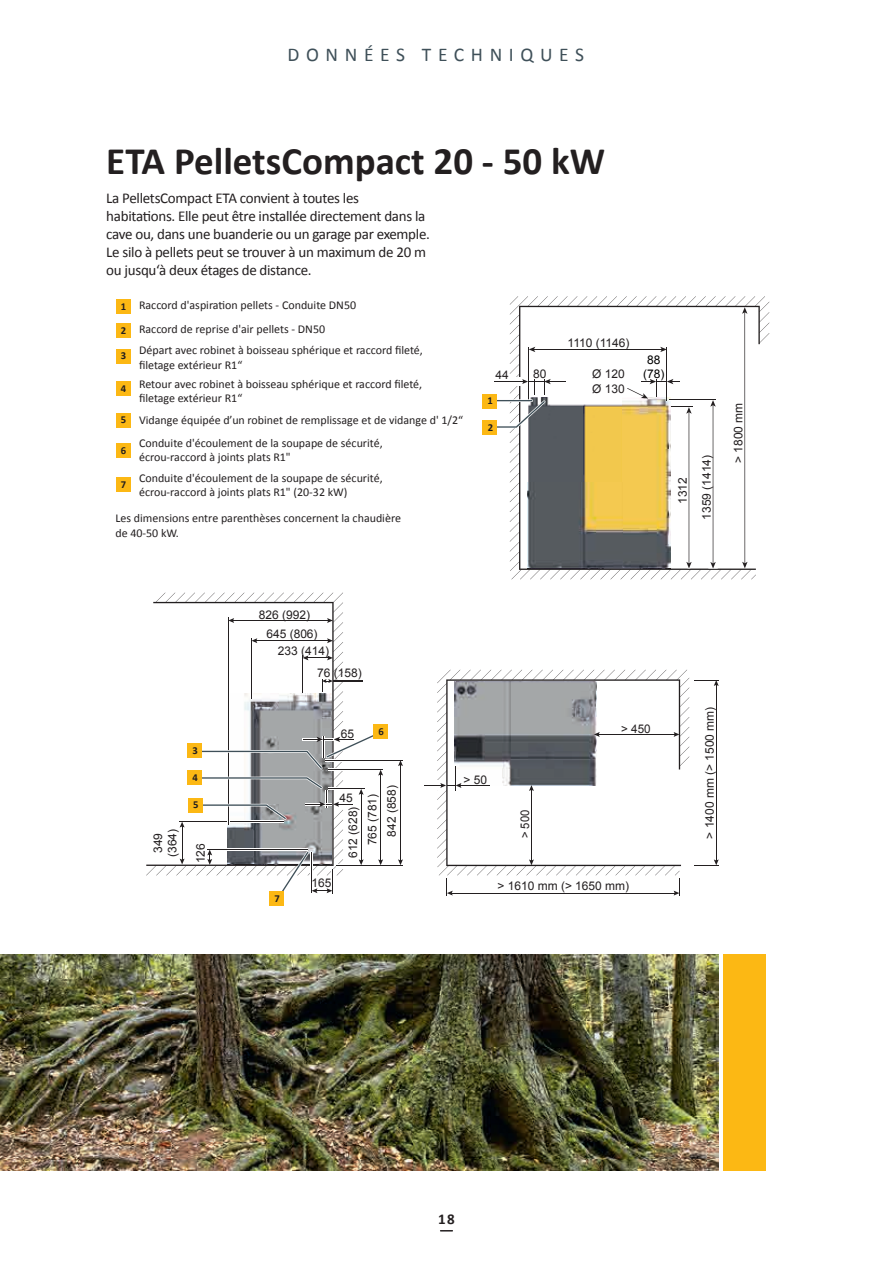
<style>
.page{position:relative;width:893px;height:1263px;background:#fff}
.page>*{position:absolute;margin:0;border:0;box-sizing:border-box;transform-origin:0 0}
.t1{font:700 39px "Calibri";color:#231f20}
.t2{font:19.5px "Calibri";letter-spacing:.34em;color:#3f5059}
.t3{font:15px/18px "Calibri";letter-spacing:-.02em;color:#231f20}
.t4{font:700 15px "Calibri";color:#231f20}
.t5{font:12px/14.4px "Calibri";color:#231f20}
.t6{font:12px/14.4px "Arial";color:#231f20}
.t7{font:12px "Arial";letter-spacing:-.035em;color:#231f20}
.t8{font:12px "Arial";color:#000}
.t9{font:12px "Arial";color:#231f20;scale:.94 1}
.t10{font:700 10.65px "Calibri";color:#231f20}
</style>
<div class="page">
<svg style="left:440px;top:1230px;width:13px;height:1px"></svg>
<div style="left:723px;top:954px;width:42px;height:216px;background:#fcb814"></div>
<img style="left:0;top:954px;width:719px;height:216px">
<div style="left:116px;top:299px;width:14px;height:15px;background:#fcb814"></div>
<div style="left:116px;top:323px;width:14px;height:15px;background:#fcb814"></div>
<div style="left:116px;top:349px;width:14px;height:14px;background:#fcb814"></div>
<div style="left:116px;top:381px;width:14px;height:15px;background:#fcb814"></div>
<div style="left:116px;top:413px;width:14px;height:14px;background:#fcb814"></div>
<div style="left:116px;top:443px;width:14px;height:15px;background:#fcb814"></div>
<div style="left:116px;top:478px;width:14px;height:14px;background:#fcb814"></div>
<svg style="left:424px;top:670px;width:295px;height:225px"></svg>
<svg style="left:491px;top:296px;width:278px;height:283px"></svg>
<div style="left:483px;top:394px;width:14px;height:14px;background:#fcb814"></div>
<div style="left:483px;top:420px;width:14px;height:15px;background:#fcb814"></div>
<hr style="left:337px;top:865px;width:66px;height:1px;background:#231f20">
<hr style="left:325px;top:760px;width:78px;height:1px;background:#231f20">
<hr style="left:400px;top:764px;width:1px;height:97px;background:#231f20">
<svg style="left:398px;top:761px;width:5px;height:5px"></svg>
<svg style="left:398px;top:859px;width:5px;height:6px"></svg>
<svg style="left:146px;top:593px;width:237px;height:307px"></svg>
<div style="left:188px;top:744px;width:14px;height:14px;background:#fcb814"></div>
<div style="left:188px;top:770px;width:14px;height:14px;background:#fcb814"></div>
<div style="left:188px;top:798px;width:14px;height:14px;background:#fcb814"></div>
<div style="left:373px;top:725px;width:15px;height:14px;background:#fcb814"></div>
<div style="left:270px;top:891px;width:14px;height:15px;background:#fcb814"></div>
<h2 class="t2" style="left:287px;top:42px;width:298px">DONNÉES TECHNIQUES</h2>
<h1 class="t1" style="left:106px;top:136px;width:500px">ETA PelletsCompact 20 - 50 kW</h1>
<p class="t3" style="left:106px;top:189px;width:325px">La PelletsCompact ETA convient à toutes les habitations. Elle peut être installée directement dans la cave ou, dans une buanderie ou un garage par exemple.<br>Le silo à pellets peut se trouver à un maximum de 20 m ou jusqu‘à deux étages de distance.</p>
<p class="t10" style="left:121px;top:300px;width:7px">1</p>
<p class="t10" style="left:121px;top:323px;width:7px">2</p>
<p class="t10" style="left:121px;top:349px;width:7px">3</p>
<p class="t10" style="left:121px;top:381px;width:7px">4</p>
<p class="t10" style="left:121px;top:413px;width:7px">5</p>
<p class="t10" style="left:121px;top:443px;width:7px">6</p>
<p class="t10" style="left:121px;top:478px;width:7px">7</p>
<p class="t5" style="left:115px;top:511px;width:287px">Les dimensions entre parenthèses concernent la chaudière de 40-50 kW.</p>
<p class="t5" style="left:139px;top:298px;width:219px">Raccord d'aspiration pellets - Conduite DN50</p>
<p class="t5" style="left:139px;top:322px;width:188px">Raccord de reprise d'air pellets - DN50</p>
<p class="t5" style="left:139px;top:343px;width:285px">Départ avec robinet à boisseau sphérique et raccord fileté, filetage extérieur R1“</p>
<p class="t5" style="left:139px;top:376px;width:285px">Retour avec robinet à boisseau sphérique et raccord fileté, filetage extérieur R1“</p>
<p class="t5" style="left:139px;top:409px;width:326px;line-height:22.5px">Vidange équipée d’un robinet de remplissage et de vidange d' 1/2“<br>Conduite d'écoulement de la soupape de sécurité,</p>
<p class="t5" style="left:139px;top:450px;width:153px">écrou-raccord à joints plats R1"</p>
<p class="t5" style="left:139px;top:470px;width:245px">Conduite d'écoulement de la soupape de sécurité, écrou-raccord à joints plats R1" (20-32 kW)</p>
<p class="t6" style="left:496px;top:368px;width:15px">44</p>
<p class="t10" style="left:487px;top:394px;width:7px">1</p>
<p class="t10" style="left:488px;top:420px;width:7px">2</p>
<p class="t7" style="left:568px;top:335px;width:63px">1110 (1146)</p>
<p class="t6" style="left:592px;top:367px;width:34px">Ø 120<br>Ø 130</p>
<p class="t8" style="left:647px;top:352px;width:15px">88</p>
<p class="t6" style="left:533px;top:366px;width:15px">80</p>
<p class="t8" style="left:643px;top:366px;width:23px">(78)</p>
<p class="t6" style="left:675px;top:504px;width:28px;rotate:-90deg">1312</p>
<p class="t6" style="left:700px;top:520px;width:66px;rotate:-90deg">1359 (1414)</p>
<p class="t6" style="left:731px;top:463px;width:62px;rotate:-90deg">&gt; 1800 mm</p>
<p class="t6" style="left:151px;top:857px;width:29px;text-align:center;rotate:-90deg">349 (364)</p>
<p class="t10" style="left:193px;top:744px;width:7px">3</p>
<p class="t10" style="left:193px;top:770px;width:7px">4</p>
<p class="t10" style="left:193px;top:798px;width:7px">5</p>
<p class="t6" style="left:193px;top:863px;width:21px;rotate:-90deg">126</p>
<p class="t6" style="left:259px;top:607px;width:53px">826 (992)</p>
<p class="t6" style="left:278px;top:644px;width:53px">233 (414)</p>
<p class="t6" style="left:266px;top:627px;width:53px">645 (806)</p>
<p class="t6" style="left:317px;top:665px;width:46px">76 (158)</p>
<p class="t6" style="left:341px;top:726px;width:15px">65</p>
<p class="t10" style="left:378px;top:725px;width:7px">6</p>
<p class="t10" style="left:275px;top:891px;width:7px">7</p>
<p class="t6" style="left:312px;top:876px;width:21px">165</p>
<p class="t6" style="left:384px;top:836px;width:53px;rotate:-90deg">842 (858)</p>
<p class="t6" style="left:339px;top:791px;width:15px">45</p>
<p class="t6" style="left:343px;top:845px;width:53px;line-height:19.5px;text-indent:-13px;rotate:-90deg">612 (628)<br>765 (781)</p>
<p class="t6" style="left:464px;top:773px;width:25px">&gt; 50</p>
<p class="t9" style="left:517px;top:838px;width:32px;rotate:-90deg">&gt; 500</p>
<p class="t6" style="left:621px;top:721px;width:31px">&gt; 450</p>
<p class="t6" style="left:497px;top:879px;width:133px">&gt; 1610 mm (&gt; 1650 mm)</p>
<p class="t6" style="left:702px;top:838px;width:133px;rotate:-90deg">&gt; 1400 mm (&gt; 1500 mm)</p>
<p class="t4" style="left:438px;top:1209px;width:18px">18</p>
</div>
